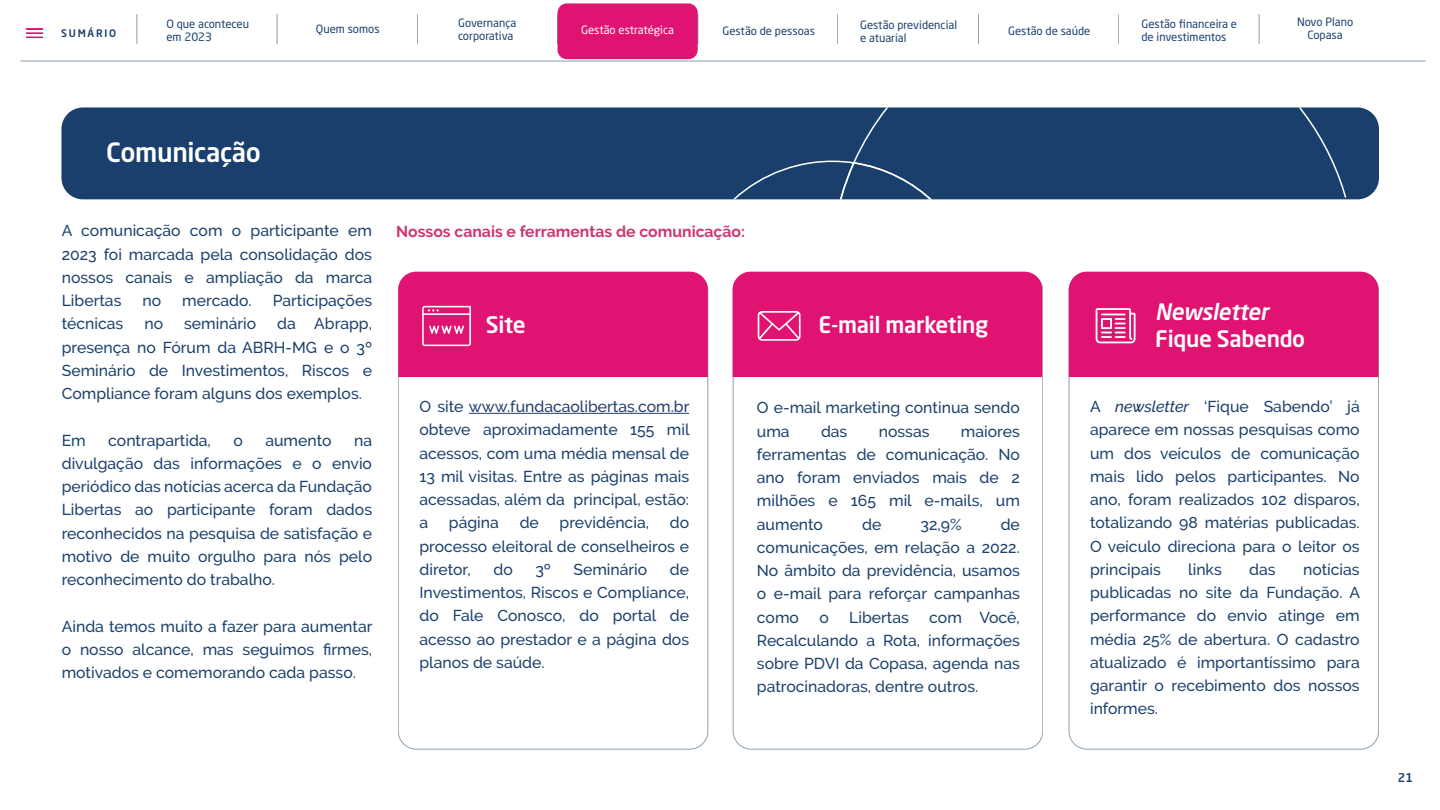
<style>
.page{position:relative;width:1440px;height:810px;background:#fff}
.page>*{position:absolute;margin:0;border:0;box-sizing:border-box;transform-origin:0 0}
.t1{font:500 26.25px "Neo Sans Std";letter-spacing:-.015em;color:#fff}
.t2{font:500 22.5px "Neo Sans Std";letter-spacing:-.015em;color:#fff}
.t3{font:italic 500 22.5px "Neo Sans Std";letter-spacing:-.015em;color:#fff}
.t4{font:500 15.75px/23.2px "Raleway";color:#1b406c;text-align:justify}
.t5{font:700 15.75px "Raleway";color:#cb3773}
.t6{font:500 12px "Neo Sans Std";color:#1a3f6c}
.t7{font:11.32px/13.4px "Neo Sans Std";color:#1b406d}
.t8{font:11.32px "Neo Sans Std";color:#fff}
.t9{font:500 10.35px "Neo Sans Std";letter-spacing:.17em;color:#1b406d}
.s1{color:#243e69}
.s2{font-style:italic}
</style>
<div class="page">
<div style="left:558px;top:3px;width:140px;height:56px;background:#e11372;border-radius:9px"></div>
<div style="left:61px;top:107px;width:1318px;height:92px;background:#1a3f6c;border-radius:22px"></div>
<svg style="left:852px;top:107px;width:522px;height:92px"></svg>
<svg style="left:733px;top:159px;width:253px;height:40px"></svg>
<hr style="left:469px;top:413px;width:220px;height:1px;background:#243e69">
<div style="left:398px;top:272px;width:310px;height:105px;background:#e11372"></div>
<div style="left:733px;top:272px;width:309px;height:105px;background:#e11372"></div>
<div style="left:1069px;top:272px;width:309px;height:105px;background:#e11372"></div>
<hr style="left:21px;top:61px;width:1405px;height:1px;background:#1b406d">
<hr style="left:137px;top:14px;width:1px;height:30px;background:#1b406d">
<hr style="left:277px;top:14px;width:1px;height:30px;background:#1b406d">
<hr style="left:417px;top:14px;width:1px;height:30px;background:#1b406d">
<hr style="left:557px;top:14px;width:1px;height:30px;background:#1b406d">
<hr style="left:698px;top:14px;width:1px;height:30px;background:#1b406d">
<hr style="left:837px;top:14px;width:1px;height:30px;background:#1b406d">
<hr style="left:978px;top:14px;width:1px;height:30px;background:#1b406d">
<hr style="left:1119px;top:14px;width:1px;height:30px;background:#1b406d">
<hr style="left:1259px;top:14px;width:1px;height:30px;background:#1b406d">
<svg style="left:26px;top:28px;width:17px;height:10px"></svg>
<p class="t9" style="left:61px;top:27px;width:57px">SUMÁRIO</p>
<p class="t7" style="left:1297px;top:15px;width:58px;text-align:center">Novo Plano<br>Copasa</p>
<p class="t7" style="left:166px;top:17px;width:84px">O que aconteceu em 2023</p>
<p class="t7" style="left:316px;top:22px;width:65px">Quem somos</p>
<p class="t7" style="left:458px;top:16px;width:60px">Governança corporativa</p>
<p class="t7" style="left:722px;top:24px;width:94px">Gestão de pessoas</p>
<p class="t7" style="left:860px;top:18px;width:99px">Gestão previdencial e atuarial</p>
<p class="t7" style="left:1008px;top:24px;width:84px">Gestão de saúde</p>
<p class="t7" style="left:1141px;top:17px;width:97px">Gestão financeira e de investimentos</p>
<p class="t8" style="left:581px;top:23px;width:94px">Gestão estratégica</p>
<h1 class="t1" style="left:106px;top:136px;width:156px">Comunicação</h1>
<p class="t4" style="left:62px;top:219px;width:312px">A comunicação com o participante em 2023 foi marcada pela consolidação dos nossos canais e ampliação da marca Libertas</p>
<p class="t4" style="left:143px;top:289px;width:20px">no</p>
<p class="t4" style="left:182px;top:289px;width:71px">mercado.</p>
<p class="t4" style="left:273px;top:289px;width:101px">Participações</p>
<p class="t4" style="left:62px;top:312px;width:63px">técnicas</p>
<p class="t4" style="left:144px;top:312px;width:20px">no</p>
<p class="t4" style="left:184px;top:312px;width:74px">seminário</p>
<p class="t4" style="left:62px;top:312px;width:312px;text-indent:215px">da Abrapp, presença no Fórum da ABRH-MG e o 3º Seminário de Investimentos, Riscos e Compliance foram alguns dos exemplos.</p>
<p class="t4" style="left:62px;top:428px;width:26px">Em</p>
<p class="t4" style="left:108px;top:428px;width:104px">contrapartida,</p>
<p class="t4" style="left:233px;top:428px;width:11px">o</p>
<p class="t4" style="left:265px;top:428px;width:68px">aumento</p>
<p class="t4" style="left:62px;top:428px;width:312px;text-indent:292px">na divulgação das informações e o envio periódico das notícias acerca da Fundação Libertas ao participante foram dados reconhecidos na pesquisa de satisfação e motivo de muito orgulho para nós pelo reconhecimento do trabalho.</p>
<p class="t4" style="left:62px;top:614px;width:312px">Ainda temos muito a fazer para aumentar o nosso alcance, mas seguimos firmes, motivados e comemorando cada passo.</p>
<p class="t5" style="left:396px;top:223px;width:350px">Nossos canais e ferramentas de comunicação:</p>
<h2 class="t2" style="left:486px;top:311px;width:41px">Site</h2>
<h2 class="t2" style="left:819px;top:311px;width:171px">E-mail marketing</h2>
<p class="t4" style="left:420px;top:395px;width:272px">O site <span class="s1">www.fundacaolibertas.com.br </span>obteve aproximadamente 155 mil acessos, com uma média mensal de 13 mil visitas. Entre as páginas mais acessadas, além da principal, estão: a</p>
<p class="t4" style="left:420px;top:511px;width:271px;text-indent:250px">do processo eleitoral de conselheiros e diretor,</p>
<p class="t4" style="left:449px;top:511px;width:52px">página</p>
<p class="t4" style="left:520px;top:511px;width:21px">de</p>
<p class="t4" style="left:560px;top:511px;width:91px">previdência,</p>
<p class="t4" style="left:420px;top:558px;width:271px;text-indent:250px">de Investimentos, Riscos e Compliance, do Fale Conosco, do portal de acesso ao prestador e a página dos planos de saúde.</p>
<p class="t4" style="left:494px;top:558px;width:21px">do</p>
<p class="t4" style="left:535px;top:558px;width:17px">3º</p>
<p class="t4" style="left:573px;top:558px;width:75px">Seminário</p>
<p class="t4" style="left:757px;top:396px;width:265px">O e-mail marketing continua sendo uma</p>
<p class="t4" style="left:757px;top:419px;width:265px;text-indent:204px">maiores ferramentas de comunicação. No ano foram enviados mais de 2 milhões e 165 mil e-mails, um aumento</p>
<p class="t4" style="left:821px;top:419px;width:28px">das</p>
<p class="t4" style="left:879px;top:419px;width:52px">nossas</p>
<p class="t4" style="left:757px;top:512px;width:265px;text-indent:244px">de comunicações, em relação a 2022.<br>No âmbito da previdência, usamos o e-mail para reforçar campanhas como</p>
<p class="t4" style="left:862px;top:512px;width:21px">de</p>
<p class="t4" style="left:921px;top:512px;width:43px">32,9%</p>
<p class="t4" style="left:757px;top:605px;width:264px;text-indent:172px">com Você, Recalculando a Rota, informações sobre PDVI da Copasa, agenda nas patrocinadoras, dentre outros.</p>
<p class="t4" style="left:819px;top:605px;width:11px">o</p>
<p class="t4" style="left:849px;top:605px;width:61px">Libertas</p>
<h2 class="t3" style="left:1155px;top:297px;width:115px">Newsletter</h2>
<h2 class="t2" style="left:1155px;top:325px;width:152px">Fique Sabendo</h2>
<p class="t4" style="left:1090px;top:395px;width:271px">A <span class="s2">newsletter</span> ‘Fique Sabendo’ já aparece em nossas pesquisas como um dos veículos de comunicação mais lido pelos participantes. No ano, foram realizados 102 disparos, totalizando 98 matérias publicadas.<br>O veículo direciona para o leitor os principais</p>
<p class="t4" style="left:1090px;top:558px;width:272px;text-indent:213px">notícias publicadas no site da Fundação. A performance do envio atinge em média 25% de abertura. O cadastro atualizado é importantíssimo para garantir o recebimento dos nossos informes.</p>
<p class="t4" style="left:1188px;top:558px;width:35px">links</p>
<p class="t4" style="left:1249px;top:558px;width:28px">das</p>
<p class="t6" style="left:1398px;top:770px;width:17px">21</p>
</div>
